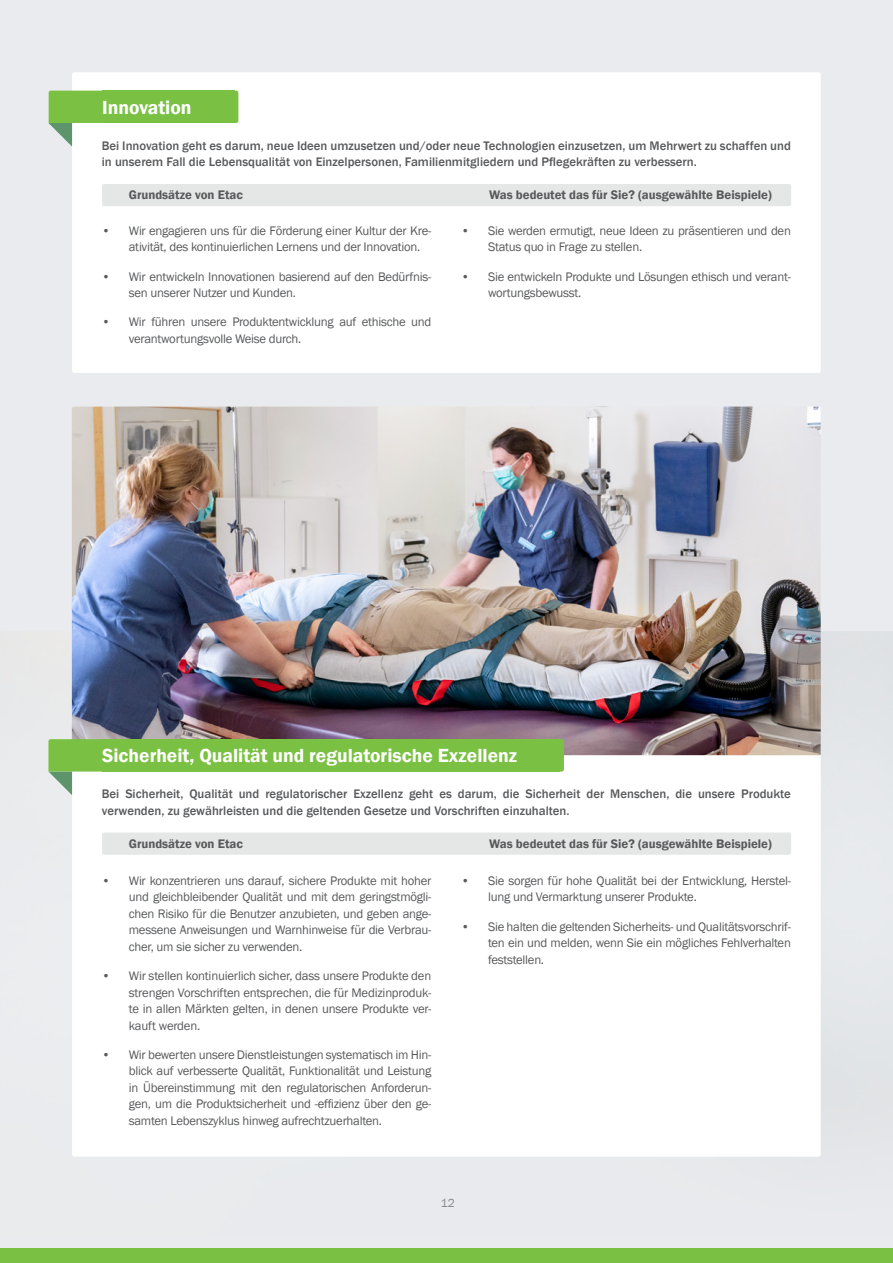
<style>
.page{position:relative;width:893px;height:1263px;background:#fff}
.page>*{position:absolute;margin:0;border:0;box-sizing:border-box;transform-origin:0 0}
.t1{font:600 19.5px "Franklin Gothic";color:#fff}
.t2{font:12.75px/16.5px "Franklin Gothic";letter-spacing:-.02em;color:#58595b}
.t3{font:500 12.75px/16.5px "Franklin Gothic";color:#58595b}
.t4{font:600 12.75px "Franklin Gothic";color:#58595b}
.t5{font:12px "Franklin Gothic";color:#84888c}
</style>
<div class="page">
<div style="left:0;top:0;width:893px;height:1248px;background:#e9ebee"></div>
<div style="left:0;top:1248px;width:893px;height:15px;background:#7ac143"></div>
<img style="left:72px;top:407px;width:749px;height:348px">
<div style="left:72px;top:755px;width:749px;height:402px;background:#fff"></div>
<div style="left:102px;top:832px;width:689px;height:23px;background:#e4e7e5;border-radius:2px"></div>
<svg style="left:48px;top:739px;width:72px;height:56px;background:#acd592"></svg>
<div style="left:72px;top:72px;width:749px;height:301px;background:#fff;border-radius:2px"></div>
<div style="left:102px;top:184px;width:689px;height:22px;background:#e4e7e5;border-radius:2px"></div>
<svg style="left:48px;top:91px;width:54px;height:56px"></svg>
<div style="left:102px;top:91px;width:132px;height:32px;background:#7ac143"></div>
<div style="left:229px;top:91px;width:9px;height:32px;background:#7ac143;border-radius:2px"></div>
<div style="left:102px;top:739px;width:458px;height:32px;background:#7ac143"></div>
<div style="left:555px;top:739px;width:9px;height:32px;background:#7ac143;border-radius:2px"></div>
<h1 class="t1" style="left:102px;top:95px;width:91px">Innovation</h1>
<p class="t3" style="left:102px;top:137px;width:691px">Bei Innovation geht es darum, neue Ideen umzusetzen und/oder neue Technologien einzusetzen, um Mehrwert zu schaffen und in unserem Fall die Lebensqualität von Einzelpersonen, Familienmitgliedern und Pflegekräften zu verbessern.</p>
<p class="t4" style="left:129px;top:187px;width:116px">Grundsätze von Etac</p>
<p class="t4" style="left:489px;top:187px;width:284px">Was bedeutet das für Sie? (ausgewählte Beispiele)</p>
<p class="t2" style="left:129px;top:223px;width:304px;text-indent:-27px">• Wir engagieren uns für die Förderung einer Kultur der Kre&shy;ativität, des kontinuierlichen Lernens und der Innovation.</p>
<p class="t2" style="left:129px;top:268px;width:304px;text-indent:-27px">• Wir entwickeln Innovationen basierend auf den Bedürfnis&shy;sen unserer Nutzer und Kunden.</p>
<p class="t2" style="left:129px;top:314px;width:304px;text-indent:-27px">• Wir führen unsere Produktentwicklung auf ethische und verantwortungsvolle Weise durch.</p>
<p class="t2" style="left:488px;top:223px;width:304px;text-indent:-27px">• Sie werden ermutigt, neue Ideen zu präsentieren und den<br>Status quo in Frage zu stellen.</p>
<p class="t2" style="left:488px;top:268px;width:304px;text-indent:-27px">• Sie entwickeln Produkte und Lösungen ethisch und verant&shy;wortungsbewusst.</p>
<h1 class="t1" style="left:102px;top:744px;width:417px">Sicherheit, Qualität und regulatorische Exzellenz</h1>
<p class="t3" style="left:102px;top:786px;width:691px">Bei Sicherheit, Qualität und regulatorischer Exzellenz geht es darum, die Sicherheit der Menschen, die unsere Produkte verwenden, zu gewährleisten und die geltenden Gesetze und Vorschriften einzuhalten.</p>
<p class="t4" style="left:129px;top:836px;width:116px">Grundsätze von Etac</p>
<p class="t4" style="left:489px;top:836px;width:284px">Was bedeutet das für Sie? (ausgewählte Beispiele)</p>
<p class="t2" style="left:129px;top:873px;width:304px;text-align:justify;text-indent:-27px">• Wir konzentrieren uns darauf, sichere Produkte mit hoher und gleichbleibender Qualität und mit dem geringstmögli&shy;chen Risiko für die Benutzer anzubieten, und geben ange&shy;messene Anweisungen und Warnhinweise für die Verbrau&shy;cher, um sie sicher zu verwenden.</p>
<p class="t2" style="left:129px;top:968px;width:304px;text-align:justify;text-indent:-27px">• Wir stellen kontinuierlich sicher, dass unsere Produkte den strengen Vorschriften entsprechen, die für Medizinproduk&shy;te in allen Märkten gelten, in denen unsere Produkte ver&shy;kauft werden.</p>
<p class="t2" style="left:129px;top:1047px;width:304px;text-align:justify;text-indent:-27px">• Wir bewerten unsere Dienstleistungen systematisch im Hin&shy;blick auf verbesserte Qualität, Funktionalität und Leistung in Übereinstimmung mit den regulatorischen Anforderun&shy;gen, um die Produktsicherheit und -effizienz über den ge&shy;samten Lebenszyklus hinweg aufrechtzuerhalten.</p>
<p class="t2" style="left:488px;top:873px;width:304px;text-indent:-27px">• Sie sorgen für hohe Qualität bei der Entwicklung, Herstel&shy;lung und Vermarktung unserer Produkte.</p>
<p class="t2" style="left:488px;top:918px;width:304px;text-align:justify;text-indent:-27px">• Sie halten die geltenden Sicherheits- und Qualitätsvorschrif&shy;ten ein und melden, wenn Sie ein mögliches Fehlverhalten feststellen.</p>
<p class="t5" style="left:441px;top:1195px;width:15px">12</p>
</div>
